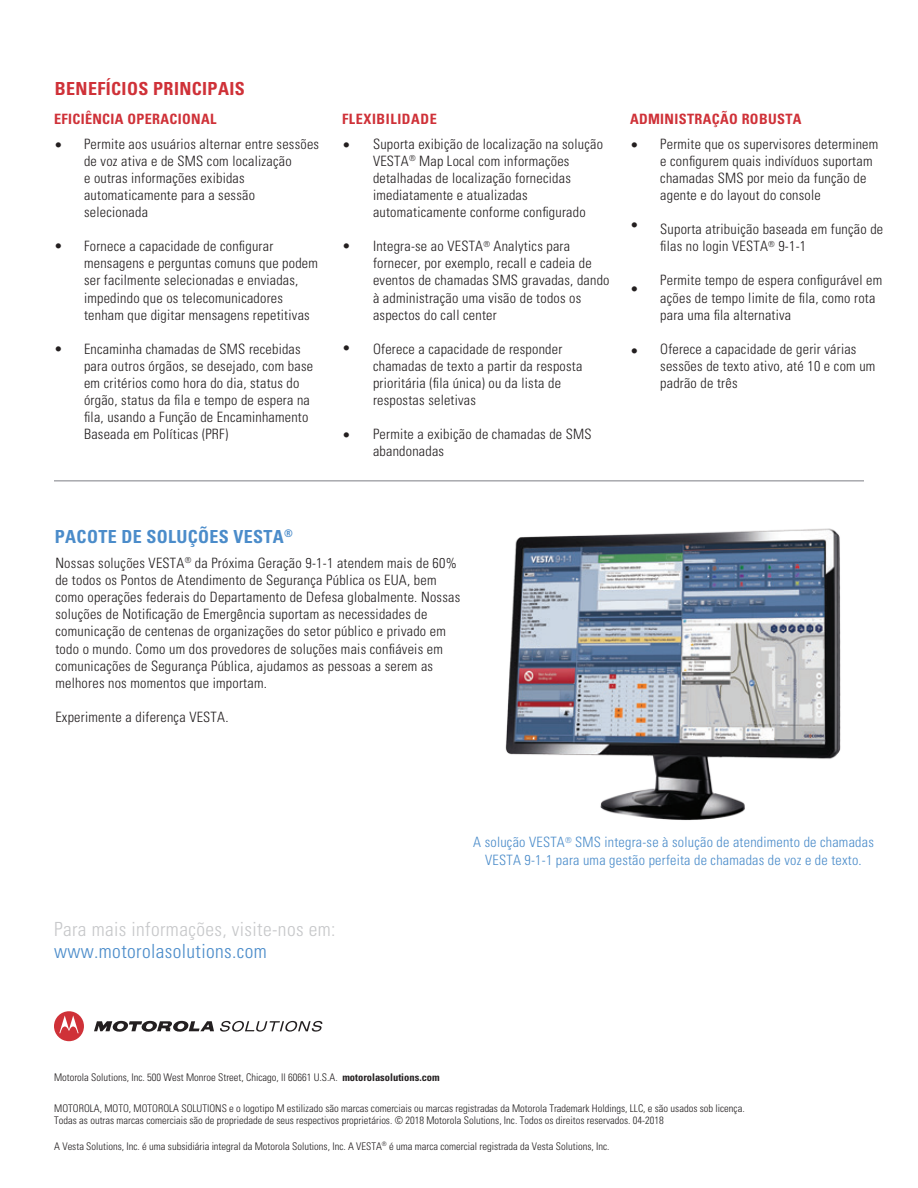
<style>
.page{position:relative;width:918px;height:1188px;background:#fff}
.page>*{position:absolute;margin:0;border:0;box-sizing:border-box;transform-origin:0 0}
.t1{font:300 condensed 19.5px "Univers LT Std";letter-spacing:.02em;color:#c7c8ca}
.t2{font:300 condensed 19.5px "Univers LT Std";letter-spacing:.02em;color:#4b8cca}
.t3{font:700 condensed 18px "Univers";letter-spacing:.02em;color:#4b8cca}
.t4{font:700 condensed 18px "Univers";letter-spacing:.02em;color:#cf3138}
.t5{font:300 condensed 14.25px/17.1px "Univers LT Std";letter-spacing:.015em;color:#231f20}
.t6{font:300 condensed 14.25px/17.1px "Univers LT Std";letter-spacing:.015em;color:#4b8cca;text-align:center}
.t7{font:700 condensed 14.25px "Univers";letter-spacing:.025em;color:#cf3138}
.t8{font:300 condensed 10.5px/12.6px "Univers LT Std";color:#231f20}
.s1{font-family:"Univers";font-weight:700}
</style>
<div class="page">
<img style="left:505px;top:528px;width:336px;height:293px">
<hr style="left:54px;top:480px;width:810px;height:2px;background:#a8a9ad">
<svg style="left:94px;top:1021px;width:120px;height:11px"></svg>
<svg style="left:54px;top:1011px;width:30px;height:30px"></svg>
<svg style="left:220px;top:1021px;width:102px;height:11px"></svg>
<p class="t4" style="left:55px;top:78px;width:191px">BENEFÍCIOS PRINCIPAIS</p>
<p class="t7" style="left:54px;top:111px;width:164px">EFICIÊNCIA OPERACIONAL</p>
<p class="t5" style="left:54px;top:136px;width:10px">•</p>
<p class="t5" style="left:84px;top:135px;width:237px">Permite aos usuários alternar entre sessões de voz ativa e de SMS com localização<br>e outras informações exibidas automaticamente para a sessão selecionada</p>
<p class="t5" style="left:84px;top:238px;width:235px">Fornece a capacidade de configurar mensagens e perguntas comuns que podem ser facilmente selecionadas e enviadas, impedindo que os telecomunicadores tenham que digitar mensagens repetitivas</p>
<p class="t5" style="left:84px;top:340px;width:231px">Encaminha chamadas de SMS recebidas para outros órgãos, se desejado, com base em critérios como hora do dia, status do órgão, status da fila e tempo de espera na fila, usando a Função de Encaminhamento Baseada em Políticas (PRF)</p>
<p class="t5" style="left:54px;top:238px;width:10px">•</p>
<p class="t5" style="left:54px;top:341px;width:10px">•</p>
<p class="t7" style="left:342px;top:111px;width:96px">FLEXIBILIDADE</p>
<p class="t5" style="left:342px;top:136px;width:10px">•</p>
<p class="t5" style="left:373px;top:135px;width:232px">Suporta exibição de localização na solução VESTA<sup>®</sup> Map Local com informações detalhadas de localização fornecidas imediatamente e atualizadas automaticamente conforme configurado</p>
<p class="t5" style="left:373px;top:238px;width:238px">Integra-se ao VESTA<sup>®</sup> Analytics para fornecer, por exemplo, recall e cadeia de eventos de chamadas SMS gravadas, dando à administração uma visão de todos os aspectos do call center</p>
<p class="t5" style="left:373px;top:340px;width:211px">Oferece a capacidade de responder chamadas de texto a partir da resposta prioritária (fila única) ou da lista de respostas seletivas</p>
<p class="t5" style="left:373px;top:426px;width:220px">Permite a exibição de chamadas de SMS abandonadas</p>
<p class="t5" style="left:342px;top:238px;width:10px">•</p>
<p class="t5" style="left:342px;top:339px;width:10px">•</p>
<p class="t5" style="left:342px;top:427px;width:10px">•</p>
<p class="t7" style="left:630px;top:111px;width:173px">ADMINISTRAÇÃO ROBUSTA</p>
<p class="t5" style="left:630px;top:136px;width:10px">•</p>
<p class="t5" style="left:660px;top:135px;width:220px">Permite que os supervisores determinem e configurem quais indivíduos suportam chamadas SMS por meio da função de agente e do layout do console</p>
<p class="t5" style="left:660px;top:221px;width:225px">Suporta atribuição baseada em função de filas no login VESTA<sup>®</sup> 9-1-1</p>
<p class="t5" style="left:660px;top:272px;width:224px">Permite tempo de espera configurável em ações de tempo limite de fila, como rota para uma fila alternativa</p>
<p class="t5" style="left:660px;top:340px;width:217px">Oferece a capacidade de gerir várias sessões de texto ativo, até 10 e com um padrão de três</p>
<p class="t5" style="left:630px;top:216px;width:10px">•</p>
<p class="t5" style="left:630px;top:281px;width:10px">•</p>
<p class="t5" style="left:630px;top:342px;width:10px">•</p>
<p class="t3" style="left:55px;top:526px;width:239px">PACOTE DE SOLUÇÕES VESTA<sup>®</sup></p>
<p class="t5" style="left:55px;top:555px;width:406px">Nossas soluções VESTA<sup>®</sup> da Próxima Geração 9-1-1 atendem mais de 60% de todos os Pontos de Atendimento de Segurança Pública os EUA, bem como operações federais do Departamento de Defesa globalmente. Nossas soluções de Notificação de Emergência suportam as necessidades de comunicação de centenas de organizações do setor público e privado em todo o mundo. Como um dos provedores de soluções mais confiáveis em comunicações de Segurança Pública, ajudamos as pessoas a serem as melhores nos momentos que importam.</p>
<p class="t5" style="left:55px;top:708px;width:175px">Experimente a diferença VESTA.</p>
<h1 class="t1" style="left:54px;top:917px;width:283px">Para mais informações, visite-nos em:</h1>
<h1 class="t2" style="left:54px;top:939px;width:214px">www.motorolasolutions.com</h1>
<p class="t6" style="left:473px;top:834px;width:402px">A solução VESTA<sup>®</sup> SMS integra-se à solução de atendimento de chamadas<br>VESTA 9-1-1 para uma gestão perfeita de chamadas de voz e de texto.</p>
<p class="t8" style="left:54px;top:1071px;width:387px">Motorola Solutions, Inc. 500 West Monroe Street, Chicago, Il 60661 U.S.A. <span class="s1">motorolasolutions.com</span></p>
<p class="t8" style="left:54px;top:1102px;width:692px">MOTOROLA, MOTO, MOTOROLA SOLUTIONS e o logotipo M estilizado são marcas comerciais ou marcas registradas da Motorola Trademark Holdings, LLC, e são usados sob licença.<br>Todas as outras marcas comerciais são de propriedade de seus respectivos proprietários. © 2018 Motorola Solutions, Inc. Todos os direitos reservados. 04-2018</p>
<p class="t8" style="left:54px;top:1140px;width:557px">A Vesta Solutions, Inc. é uma subsidiária integral da Motorola Solutions, Inc. A VESTA<sup>®</sup> é uma marca comercial registrada da Vesta Solutions, Inc.</p>
</div>
